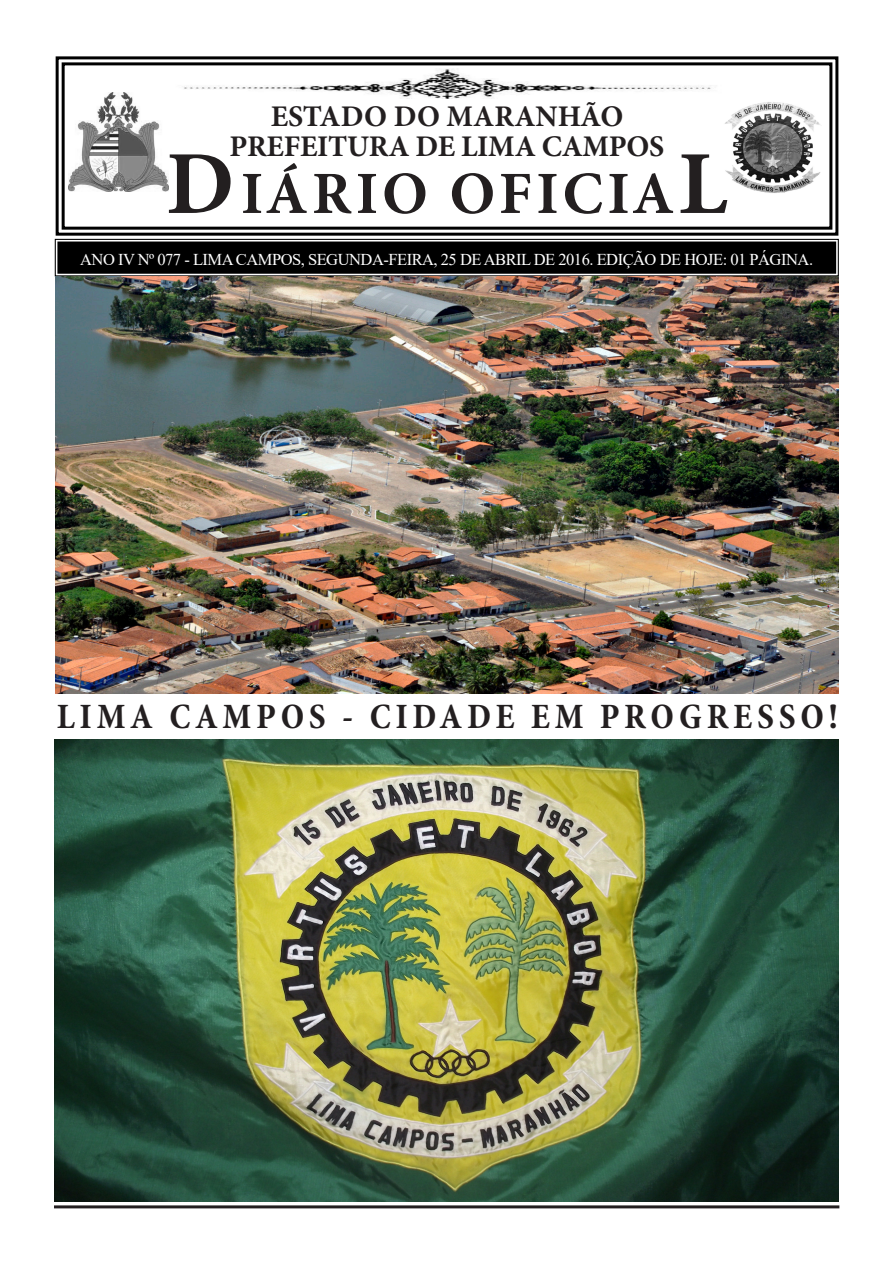
<style>
.page{position:relative;width:893px;height:1263px;background:#fff}
.page>*{position:absolute;margin:0;border:0;box-sizing:border-box;transform-origin:0 0}
.t1{font:700 60px "Minion Pro";letter-spacing:.06em;color:#231f20}
.t2{font:700 condensed 36px "Minion Pro";letter-spacing:.13em;color:#231f20}
.t3{font:700 30px "Minion Pro";letter-spacing:-.01em;color:#231f20}
.t4{font:16.5px "Times New Roman";letter-spacing:-.03em;color:#fff}
.s1{font-size:90px}
</style>
<div class="page">
<svg style="left:55px;top:56px;width:784px;height:180px"></svg>
<div style="left:62px;top:62px;width:770px;height:168px;border:3px solid #000"></div>
<svg style="left:54px;top:238px;width:785px;height:39px;background:#202020"></svg>
<div style="left:57px;top:241px;width:779px;height:33px;border:2px solid #000"></div>
<div style="left:61px;top:245px;width:771px;height:25px;border:1px solid #000"></div>
<img style="left:717px;top:97px;width:108px;height:103px">
<hr style="left:54px;top:1205px;width:785px;height:3px;background:#231f20">
<img style="left:68px;top:93px;width:101px;height:98px">
<img style="left:170px;top:69px;width:552px;height:30px">
<img style="left:55px;top:740px;width:784px;height:461px">
<img style="left:56px;top:276px;width:782px;height:417px">
<p class="t3" style="left:271px;top:95px;width:354px">ESTADO DO MARANHÃO</p>
<p class="t3" style="left:230px;top:125px;width:436px">PREFEITURA DE LIMA CAMPOS</p>
<p class="t1" style="left:166px;top:151px;width:563px"><span class="s1">D</span>IÁRIO OFICIA<span class="s1">L</span></p>
<p class="t4" style="left:80px;top:248px;width:735px">ANO IV Nº 077 - LIMA CAMPOS, SEGUNDA-FEIRA, 25 DE ABRIL DE 2016. EDIÇÃO DE HOJE: 01 PÁGINA.</p>
<p class="t2" style="left:57px;top:692px;width:783px">LIMA CAMPOS - CIDADE EM PROGRESSO!</p>
</div>
